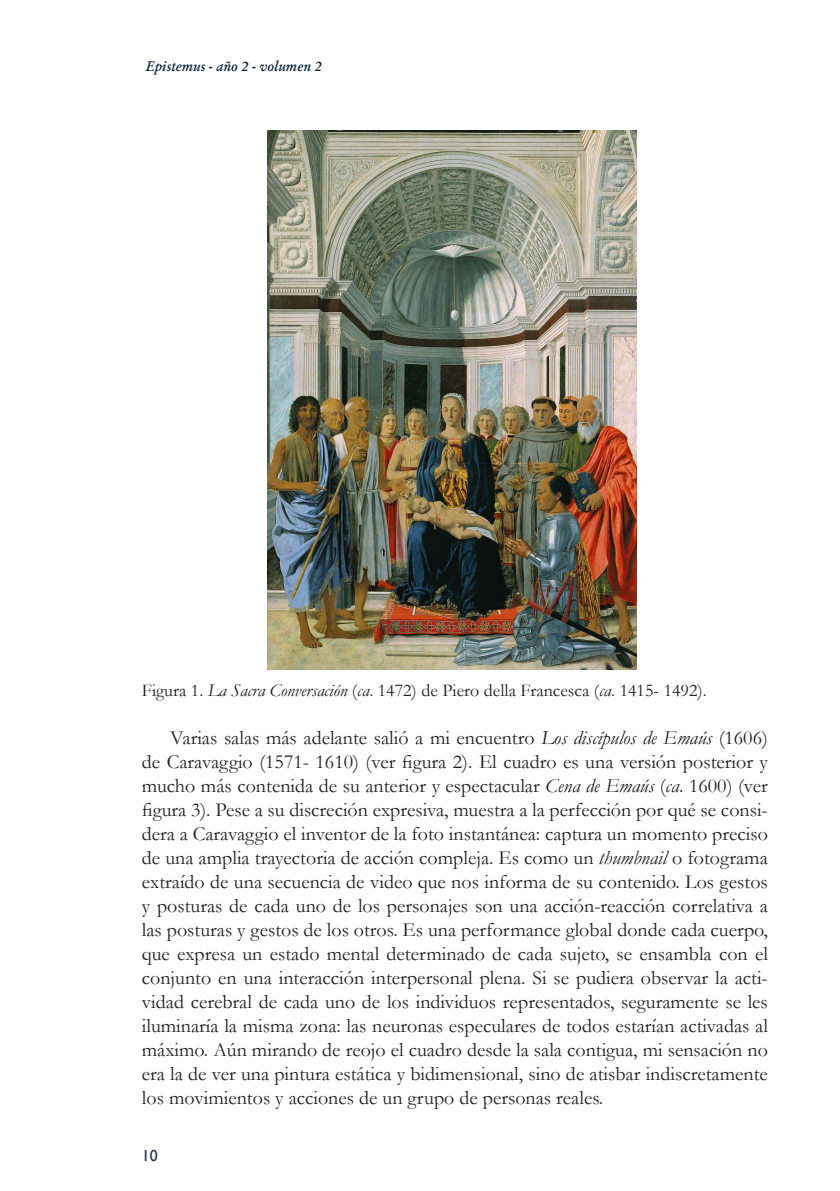
<style>
.page{position:relative;width:840px;height:1191px;background:#fff}
.page>*{position:absolute;margin:0;border:0;box-sizing:border-box;transform-origin:0 0}
.texto{font:20px/24px "Garamond";color:#231f20;text-align:justify}
.referencias{font:18px "Garamond";color:#231f20}
.t1{font:16px "Gill Sans";color:#1a2b4b}
.t2{font:italic 600 14px "Garamond";color:#08243f}
.s1{font-style:italic}
</style>
<div class="page">
<img style="left:268px;top:130px;width:368px;height:539px">
<p class="t2" style="left:146px;top:57px;width:177px">Epistemus - año 2 - volumen 2</p>
<p class="referencias" style="left:142px;top:678px;width:566px">Figura 1. <span class="s1">La Sacra Conversación</span> (<span class="s1">ca</span>. 1472) de Piero della Francesca (<span class="s1">ca</span>. 1415- 1492).</p>
<p class="texto" style="left:142px;top:725px;width:627px;text-indent:28px">Varias salas más adelante salió a mi encuentro <span class="s1">Los discípulos de Emaús</span> (1606) de Caravaggio (1571- 1610) (ver figura 2). El cuadro es una versión posterior y mucho más contenida de su anterior y espectacular <span class="s1">Cena de Emaús</span> (<span class="s1">ca</span>. 1600) (ver figura 3). Pese a su discreción expresiva, muestra a la perfección por qué se consi&shy;dera a Caravaggio el inventor de la foto instantánea: captura un momento preciso de una amplia trayectoria de acción compleja. Es como un <span class="s1">thumbnail</span> o fotograma extraído de una secuencia de video que nos informa de su contenido. Los gestos y posturas de cada uno de los personajes son una acción-reacción correlativa a las posturas y gestos de los otros. Es una performance global donde cada cuerpo, que expresa un estado mental determinado de cada sujeto, se ensambla con el conjunto en una interacción interpersonal plena. Si se pudiera observar la acti&shy;vidad cerebral de cada uno de los individuos representados, seguramente se les iluminaría la misma zona: las neuronas especulares de todos estarían activadas al máximo. Aún mirando de reojo el cuadro desde la sala contigua, mi sensación no era la de ver una pintura estática y bidimensional, sino de atisbar indiscretamente los movimientos y acciones de un grupo de personas reales.</p>
<p class="t1" style="left:142px;top:1145px;width:17px">10</p>
</div>
